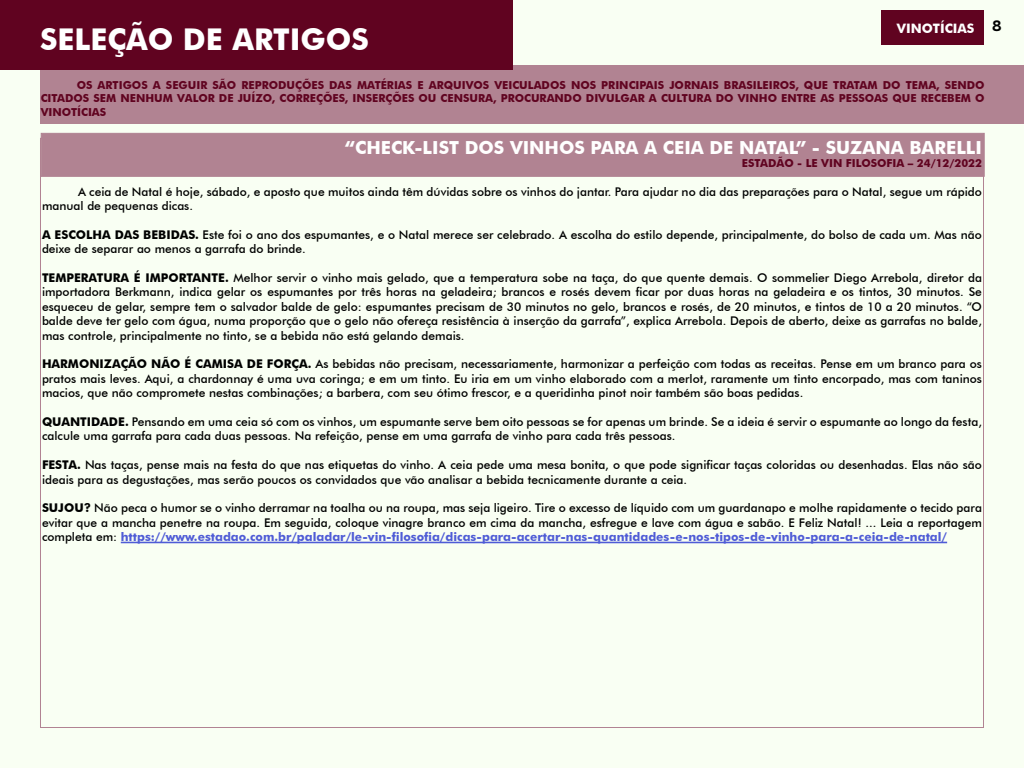
<style>
.page{position:relative;width:1024px;height:768px;background:#f9fff3}
.page>*{position:absolute;margin:0;border:0;box-sizing:border-box;transform-origin:0 0}
.t1{font:700 30px "Futura BT";color:#fff}
.t2{font:700 18px "Futura BT";color:#fff}
.t3{font:700 13px "Futura BT";color:#fff}
.t4{font:500 12px/14.4px "Futura BT";color:#000}
.t5{font:700 11px/13.2px "Futura BT";color:#600320;text-align:justify}
.s1{font-weight:700}
.s2{font-weight:700;color:#4f5cd6}
</style>
<div class="page">
<div style="left:882px;top:10px;width:102px;height:34px;background:#600320"></div>
<div style="left:40px;top:65px;width:984px;height:58px;background:#b18392"></div>
<div style="left:0;top:0;width:513px;height:70px;background:#600320"></div>
<div style="left:41px;top:133px;width:944px;height:44px;background:#b18392;border:1px solid #b18392"></div>
<hr style="left:121px;top:542px;width:826px;height:1px;background:#4f5cd6">
<h1 class="t1" style="left:40px;top:21px;width:331px">SELEÇÃO DE ARTIGOS</h1>
<p class="t3" style="left:897px;top:21px;width:106px">VINOTÍCIAS <sup>8</sup></p>
<p class="t5" style="left:41px;top:79px;width:945px;text-indent:36px">OS ARTIGOS A SEGUIR SÃO REPRODUÇÕES DAS MATÉRIAS E ARQUIVOS VEICULADOS NOS PRINCIPAIS JORNAIS BRASILEIROS, QUE TRATAM DO TEMA, SENDO CITADOS SEM NENHUM VALOR DE JUÍZO, CORREÇÕES, INSERÇÕES OU CENSURA, PROCURANDO DIVULGAR A CULTURA DO VINHO ENTRE AS PESSOAS QUE RECEBEM O VINOTÍCIAS</p>
<h2 class="t2" style="left:345px;top:136px;width:639px">“CHECK-LIST DOS VINHOS PARA A CEIA DE NATAL” - SUZANA BARELLI</h2>
<p class="t5" style="left:742px;top:156px;width:242px">ESTADÃO - LE VIN FILOSOFIA – 24/12/2022</p>
<p class="t4" style="left:42px;top:184px;width:942px;text-indent:36px">A ceia de Natal é hoje, sábado, e aposto que muitos ainda têm dúvidas sobre os vinhos do jantar. Para ajudar no dia das preparações para o Natal, segue um rápido manual de pequenas dicas.</p>
<p class="t4" style="left:42px;top:227px;width:941px"><span class="s1">A ESCOLHA DAS BEBIDAS.</span> Este foi o ano dos espumantes, e o Natal merece ser celebrado. A escolha do estilo depende, principalmente, do bolso de cada um. Mas não deixe de separar ao menos a garrafa do brinde.</p>
<p class="t4" style="left:42px;top:270px;width:942px;text-align:justify"><span class="s1">TEMPERATURA É IMPORTANTE.</span> Melhor servir o vinho mais gelado, que a temperatura sobe na taça, do que quente demais. O sommelier Diego Arrebola, diretor da importadora Berkmann, indica gelar os espumantes por três horas na geladeira; brancos e rosés devem ficar por duas horas na geladeira e os tintos, 30 minutos. Se esqueceu de gelar, sempre tem o salvador balde de gelo: espumantes precisam de 30 minutos no gelo, brancos e rosés, de 20 minutos, e tintos de 10 a 20 minutos. “O balde deve ter gelo com água, numa proporção que o gelo não ofereça resistência à inserção da garrafa”, explica Arrebola. Depois de aberto, deixe as garrafas no balde, mas controle, principalmente no tinto, se a bebida não está gelando demais.</p>
<p class="t4" style="left:42px;top:357px;width:942px;text-align:justify"><span class="s1">HARMONIZAÇÃO NÃO É CAMISA DE FORÇA.</span> As bebidas não precisam, necessariamente, harmonizar a perfeição com todas as receitas. Pense em um branco para os pratos mais leves. Aqui, a chardonnay é uma uva coringa; e em um tinto. Eu iria em um vinho elaborado com a merlot, raramente um tinto encorpado, mas com taninos macios, que não compromete nestas combinações; a barbera, com seu ótimo frescor, e a queridinha pinot noir também são boas pedidas.</p>
<p class="t4" style="left:42px;top:414px;width:942px"><span class="s1">QUANTIDADE.</span> Pensando em uma ceia só com os vinhos, um espumante serve bem oito pessoas se for apenas um brinde. Se a ideia é servir o espumante ao longo da festa, calcule uma garrafa para cada duas pessoas. Na refeição, pense em uma garrafa de vinho para cada três pessoas.</p>
<p class="t4" style="left:42px;top:458px;width:942px"><span class="s1">FESTA.</span> Nas taças, pense mais na festa do que nas etiquetas do vinho. A ceia pede uma mesa bonita, o que pode significar taças coloridas ou desenhadas. Elas não são ideais para as degustações, mas serão poucos os convidados que vão analisar a bebida tecnicamente durante a ceia.</p>
<p class="t4" style="left:42px;top:501px;width:941px;text-align:justify"><span class="s1">SUJOU?</span> Não peca o humor se o vinho derramar na toalha ou na roupa, mas seja ligeiro. Tire o excesso de líquido com um guardanapo e molhe rapidamente o tecido para evitar que a mancha penetre na roupa. Em seguida, coloque vinagre branco em cima da mancha, esfregue e lave com água e sabão. E Feliz Natal! ... Leia a reportagem completa em: <span class="s2">https://www.estadao.com.br/paladar/le-vin-filosofia/dicas-para-acertar-nas-quantidades-e-nos-tipos-de-vinho-para-a-ceia-de-natal/</span></p>
</div>
